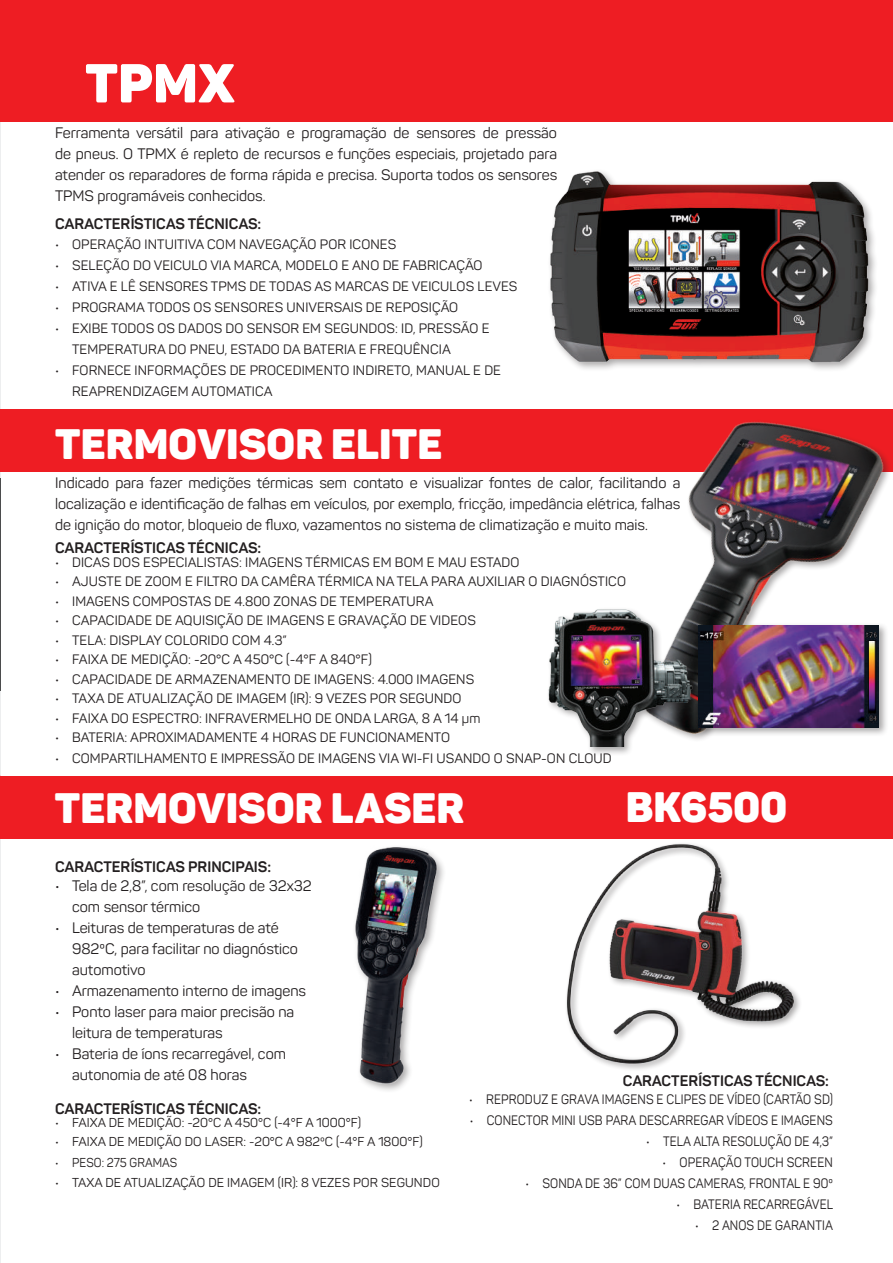
<style>
.page{position:relative;width:893px;height:1263px;background:#fff}
.page>*{position:absolute;margin:0;border:0;box-sizing:border-box;transform-origin:0 0}
.t1{font:900 54px "Panton";color:#fff}
.t2{font:900 42px "Panton";letter-spacing:.005em;color:#fff}
.t3{font:15px/21px "Panton";color:#231f20}
.t4{font:700 15px "Panton";letter-spacing:-.005em;color:#231f20}
.t5{font:13.5px/21px "Panton";letter-spacing:.01em;color:#231f20}
.t6{font:13.5px "Panton";letter-spacing:.01em;color:#231f20;scale:.9 1}
.t7{font:12.75px "Panton";letter-spacing:.005em;color:#231f20}
.t8{font:12.75px "Panton";letter-spacing:.005em;color:#231f20;scale:.92 1}
</style>
<div class="page">
<hr style="left:0;top:0;width:1px;height:1263px;background:#dcdddf">
<hr style="left:0;top:478px;width:1px;height:213px;background:#4b4c4d">
<div style="left:0;top:0;width:893px;height:122px;background:#ee1d23"></div>
<div style="left:0;top:409px;width:893px;height:62px;background:#ee1d23"></div>
<div style="left:0;top:776px;width:893px;height:62px;background:#ee1d23"></div>
<img style="left:324px;top:838px;width:139px;height:253px">
<img style="left:597px;top:421px;width:296px;height:318px">
<img style="left:548px;top:838px;width:260px;height:232px">
<img style="left:550px;top:171px;width:325px;height:199px">
<div style="left:546px;top:607px;width:155px;height:149px;background:#231f20;opacity:.4"></div>
<img style="left:546px;top:604px;width:147px;height:143px">
<div style="left:695px;top:622px;width:194px;height:115px;background:#231f20;opacity:.4"></div>
<img style="left:698px;top:625px;width:181px;height:102px">
<h1 class="t1" style="left:85px;top:49px;width:151px">TPMX</h1>
<p class="t3" style="left:55px;top:123px;width:503px;text-align:justify">Ferramenta versátil para ativação e programação de sensores de pressão de pneus. O TPMX é repleto de recursos e funções especiais, projetado para atender os reparadores de forma rápida e precisa. Suporta todos os sensores TPMS programáveis conhecidos.</p>
<p class="t4" style="left:55px;top:214px;width:208px">CARACTERÍSTICAS TÉCNICAS:</p>
<p class="t5" style="left:55px;top:233px;width:343px">• OPERAÇÃO INTUITIVA COM NAVEGAÇÃO POR ICONES</p>
<p class="t5" style="left:55px;top:254px;width:429px">• SELEÇÃO DO VEICULO VIA MARCA, MODELO E ANO DE FABRICAÇÃO</p>
<p class="t5" style="left:55px;top:275px;width:464px">• ATIVA E LÊ SENSORES TPMS DE TODAS AS MARCAS DE VEICULOS LEVES</p>
<p class="t5" style="left:55px;top:296px;width:405px">• PROGRAMA TODOS OS SENSORES UNIVERSAIS DE REPOSIÇÃO</p>
<p class="t5" style="left:72px;top:317px;width:419px;text-indent:-17px">• EXIBE TODOS OS DADOS DO SENSOR EM SEGUNDOS: ID, PRESSÃO E<br>TEMPERATURA DO PNEU, ESTADO DA BATERIA E FREQUÊNCIA</p>
<p class="t5" style="left:72px;top:359px;width:430px;text-indent:-17px">• FORNECE INFORMAÇÕES DE PROCEDIMENTO INDIRETO, MANUAL E DE<br>REAPRENDIZAGEM AUTOMATICA</p>
<h2 class="t2" style="left:55px;top:417px;width:388px">TERMOVISOR ELITE</h2>
<p class="t3" style="left:55px;top:472px;width:627px;text-align:justify">Indicado para fazer medições térmicas sem contato e visualizar fontes de calor, facilitando a localização e identificação de falhas em veículos, por exemplo, fricção, impedância elétrica, falhas de ignição do motor, bloqueio de fluxo, vazamentos no sistema de climatização e muito mais.</p>
<p class="t4" style="left:55px;top:538px;width:208px">CARACTERÍSTICAS TÉCNICAS:</p>
<p class="t5" style="left:55px;top:551px;width:466px">• DICAS DOS ESPECIALISTAS: IMAGENS TÉRMICAS EM BOM E MAU ESTADO</p>
<p class="t5" style="left:55px;top:571px;width:572px">• AJUSTE DE ZOOM E FILTRO DA CAMÊRA TÉRMICA NA TELA PARA AUXILIAR O DIAGNÓSTICO</p>
<p class="t5" style="left:55px;top:590px;width:380px">• IMAGENS COMPOSTAS DE 4.800 ZONAS DE TEMPERATURA</p>
<p class="t5" style="left:55px;top:610px;width:422px">• CAPACIDADE DE AQUISIÇÃO DE IMAGENS E GRAVAÇÃO DE VIDEOS</p>
<p class="t5" style="left:55px;top:629px;width:233px">• TELA: DISPLAY COLORIDO COM 4.3”</p>
<p class="t5" style="left:55px;top:649px;width:318px">• FAIXA DE MEDIÇÃO: -20°C A 450°C (-4°F A 840°F)</p>
<p class="t5" style="left:55px;top:668px;width:420px">• CAPACIDADE DE ARMAZENAMENTO DE IMAGENS: 4.000 IMAGENS</p>
<p class="t5" style="left:55px;top:688px;width:408px">• TAXA DE ATUALIZAÇÃO DE IMAGEM (IR): 9 VEZES POR SEGUNDO</p>
<p class="t5" style="left:55px;top:707px;width:427px">• FAIXA DO ESPECTRO: INFRAVERMELHO DE ONDA LARGA, 8 A 14 µm</p>
<p class="t5" style="left:55px;top:727px;width:397px">• BATERIA: APROXIMADAMENTE 4 HORAS DE FUNCIONAMENTO</p>
<p class="t5" style="left:55px;top:748px;width:558px">• COMPARTILHAMENTO E IMPRESSÃO DE IMAGENS VIA WI-FI USANDO O SNAP-ON CLOUD</p>
<h2 class="t2" style="left:55px;top:781px;width:411px">TERMOVISOR LASER</h2>
<p class="t4" style="left:55px;top:857px;width:217px">CARACTERÍSTICAS PRINCIPAIS:</p>
<h2 class="t2" style="left:626px;top:780px;width:163px">BK6500</h2>
<p class="t3" style="left:72px;top:875px;width:241px;text-indent:-17px">• Tela de 2,8”, com resolução de 32x32 com sensor térmico</p>
<p class="t3" style="left:72px;top:917px;width:227px;text-indent:-17px">• Leituras de temperaturas de até<br>982ºC, para facilitar no diagnóstico automotivo</p>
<p class="t3" style="left:55px;top:980px;width:252px">• Armazenamento interno de imagens</p>
<p class="t3" style="left:72px;top:1001px;width:224px;text-indent:-17px">• Ponto laser para maior precisão na leitura de temperaturas</p>
<p class="t3" style="left:72px;top:1043px;width:215px;text-indent:-17px">• Bateria de íons recarregável, com autonomia de até 08 horas</p>
<p class="t4" style="left:55px;top:1099px;width:208px">CARACTERÍSTICAS TÉCNICAS:</p>
<p class="t7" style="left:55px;top:1114px;width:308px">• FAIXA DE MEDIÇÃO: -20°C A 450°C (-4°F A 1000°F)</p>
<p class="t7" style="left:55px;top:1134px;width:369px">• FAIXA DE MEDIÇÃO DO LASER: -20°C A 982ºC (-4°F A 1800°F)</p>
<p class="t8" style="left:55px;top:1155px;width:134px">• PESO: 275 GRAMAS</p>
<p class="t7" style="left:55px;top:1174px;width:386px">• TAXA DE ATUALIZAÇÃO DE IMAGEM (IR): 8 VEZES POR SEGUNDO</p>
<p class="t4" style="left:623px;top:1072px;width:208px">CARACTERÍSTICAS TÉCNICAS:</p>
<p class="t6" style="left:469px;top:1091px;width:406px">• REPRODUZ E GRAVA IMAGENS E CLIPES DE VÍDEO (CARTÃO SD)</p>
<p class="t6" style="left:470px;top:1112px;width:405px">• CONECTOR MINI USB PARA DESCARREGAR VÍDEOS E IMAGENS</p>
<p class="t6" style="left:646px;top:1133px;width:209px">• TELA ALTA RESOLUÇÃO DE 4,3”</p>
<p class="t6" style="left:663px;top:1154px;width:191px">• OPERAÇÃO TOUCH SCREEN</p>
<p class="t6" style="left:525px;top:1175px;width:343px">• SONDA DE 36” COM DUAS CAMERAS, FRONTAL E 90º</p>
<p class="t6" style="left:676px;top:1196px;width:175px">• BATERIA RECARREGÁVEL</p>
<p class="t6" style="left:695px;top:1217px;width:154px">• 2 ANOS DE GARANTIA</p>
</div>
